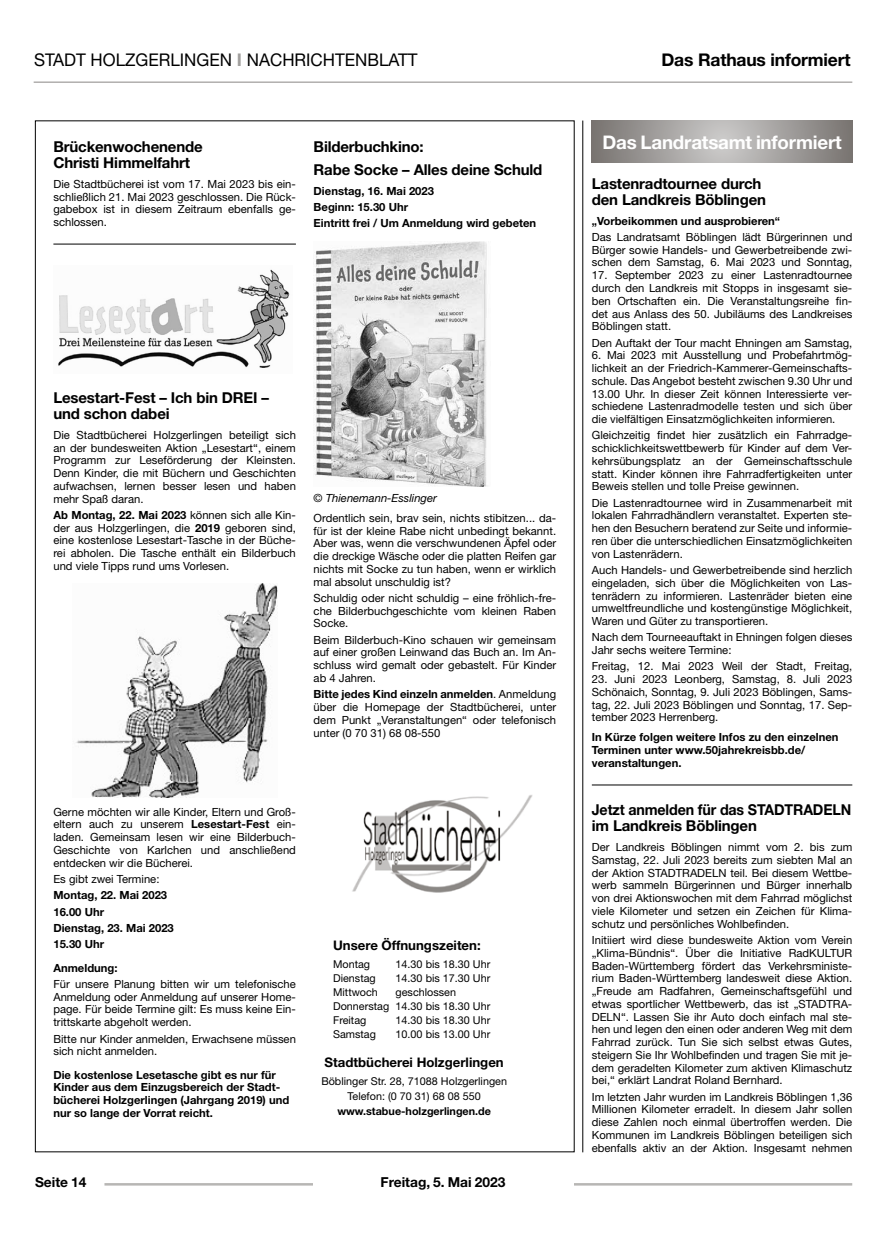
<style>
.page{position:relative;width:886px;height:1241px;background:#fff}
.page>*{position:absolute;margin:0;border:0;box-sizing:border-box;transform-origin:0 0}
.t1{font:700 18.75px "Helvetica Neue";letter-spacing:-.01em;color:#fff}
.t2{font:17.5px "Helvetica Neue LT Std";color:#000}
.t3{font:700 17.5px "Helvetica Neue LT Std";letter-spacing:-.01em;color:#000}
.t4{font:700 16.88px "Helvetica Neue LT Std";color:#000}
.t5{font:700 15px/16.2px "Helvetica Neue LT Std";letter-spacing:-.01em;color:#000}
.t6{font:700 15px/16.2px "Helvetica Neue LT Std";letter-spacing:-.01em;color:#000;scale:.95 1}
.t7{font:13.88px/17.9px "Helvetica Neue LT Std";color:#000}
.t8{font:700 13.75px "Helvetica Neue LT Std";color:#000}
.t9{font:700 13.25px "Helvetica Neue LT Std";color:#000}
.t10{font:11.25px/12.8px "Helvetica Neue LT Std";color:#000;text-align:justify}
.t11{font:700 11.25px/12.8px "Helvetica Neue LT Std";color:#000}
.t12{font:italic 11.25px "Helvetica Neue LT Std";color:#000}
.t13{font:10.88px/14px "Helvetica Neue LT Std";color:#000}
.t14{font:700 10.88px "Helvetica Neue LT Std";color:#000}
.s1{font-weight:700;color:#a19f9d}
.s2{font-weight:700}
</style>
<div class="page">
<hr style="left:104px;top:1182px;width:748px;height:3px;background:#b7b6b4">
<div style="left:313px;top:1176px;width:260px;height:18px;background:#fff"></div>
<hr style="left:34px;top:81px;width:818px;height:2px;background:#a19f9d">
<hr style="left:582px;top:120px;width:1px;height:1032px;background:#000">
<hr style="left:592px;top:784px;width:260px;height:1px;background:#000">
<svg style="left:592px;top:120px;width:260px;height:43px;background:#a09e9c"></svg>
<hr style="left:53px;top:244px;width:243px;height:1px;background:#000">
<img style="left:58px;top:269px;width:232px;height:99px">
<img style="left:76px;top:584px;width:201px;height:213px">
<img style="left:314px;top:241px;width:173px;height:246px">
<img style="left:352px;top:795px;width:180px;height:98px">
<h2 class="t2" style="left:34px;top:49px;width:385px">STADT HOLZGERLINGEN <span class="s1">I</span> NACHRICHTENBLATT</h2>
<h2 class="t3" style="left:661px;top:49px;width:191px">Das Rathaus informiert</h2>
<h3 class="t5" style="left:53px;top:138px;width:151px">Brückenwochenende<br>Christi Himmelfahrt</h3>
<p class="t10" style="left:53px;top:177px;width:244px">Die Stadtbücherei ist vom 17. Mai 2023 bis ein&shy;schließlich 21. Mai 2023 geschlossen. Die Rück&shy;gabebox ist in diesem Zeitraum ebenfalls ge&shy;schlossen.</p>
<h3 class="t5" style="left:314px;top:134px;width:230px;line-height:23.4px">Bilderbuchkino:<br>Rabe Socke – Alles deine Schuld</h3>
<p class="t11" style="left:314px;top:182px;width:224px;line-height:16.2px">Dienstag, 16. Mai 2023<br>Beginn: 15.30 Uhr<br>Eintritt frei / Um Anmeldung wird gebeten</p>
<h3 class="t5" style="left:53px;top:389px;width:217px">Lesestart-Fest – Ich bin DREI – und schon dabei</h3>
<p class="t10" style="left:53px;top:428px;width:244px">Die Stadtbücherei Holzgerlingen beteiligt sich an der bundesweiten Aktion „Lesestart“, einem Programm zur Leseförderung der Kleinsten.<br>Denn Kinder, die mit Büchern und Geschichten aufwachsen, lernen besser lesen und haben mehr Spaß daran.</p>
<p class="t10" style="left:53px;top:508px;width:244px"><span class="s2">Ab Montag, 22. Mai 2023</span> können sich alle Kin&shy;der aus Holzgerlingen, die <span class="s2">2019</span> geboren sind, eine kostenlose Lesestart-Tasche in der Büche&shy;rei abholen. Die Tasche enthält ein Bilderbuch und viele Tipps rund ums Vorlesen.</p>
<p class="t12" style="left:314px;top:491px;width:125px">© Thienemann-Esslinger</p>
<p class="t10" style="left:314px;top:511px;width:244px">Ordentlich sein, brav sein, nichts stibitzen... da&shy;für ist der kleine Rabe nicht unbedingt bekannt.<br>Aber was, wenn die verschwundenen Äpfel oder die dreckige Wäsche oder die platten Reifen gar nichts mit Socke zu tun haben, wenn er wirklich mal absolut unschuldig ist?</p>
<p class="t10" style="left:314px;top:591px;width:244px">Schuldig oder nicht schuldig – eine fröhlich-fre&shy;che Bilderbuchgeschichte vom kleinen Raben Socke.</p>
<p class="t10" style="left:314px;top:633px;width:244px">Beim Bilderbuch-Kino schauen wir gemeinsam auf einer großen Leinwand das Buch an. Im An&shy;schluss wird gemalt oder gebastelt. Für Kinder ab 4 Jahren.</p>
<p class="t10" style="left:314px;top:687px;width:244px"><span class="s2">Bitte jedes Kind einzeln anmelden</span>. Anmeldung über die Homepage der Stadtbücherei, unter dem Punkt „Veranstaltungen“ oder telefonisch unter (0 70 31) 68 08-550</p>
<p class="t10" style="left:53px;top:805px;width:244px">Gerne möchten wir alle Kinder, Eltern und Groß&shy;eltern auch zu unserem <span class="s2">Lesestart-Fest</span> ein&shy;laden. Gemeinsam lesen wir eine Bilderbuch-Geschichte von Karlchen und anschließend entdecken wir die Bücherei.</p>
<p class="t10" style="left:53px;top:872px;width:108px">Es gibt zwei Termine:</p>
<p class="t11" style="left:53px;top:886px;width:122px;line-height:16.2px">Montag, 22. Mai 2023<br>16.00 Uhr<br>Dienstag, 23. Mai 2023<br>15.30 Uhr</p>
<p class="t11" style="left:53px;top:960px;width:66px">Anmeldung:</p>
<p class="t10" style="left:53px;top:977px;width:244px">Für unsere Planung bitten wir um telefonische Anmeldung oder Anmeldung auf unserer Home&shy;page. Für beide Termine gilt: Es muss keine Ein&shy;trittskarte abgeholt werden.</p>
<p class="t10" style="left:53px;top:1031px;width:244px">Bitte nur Kinder anmelden, Erwachsene müssen sich nicht anmelden.</p>
<p class="t11" style="left:53px;top:1067px;width:237px">Die kostenlose Lesetasche gibt es nur für Kinder aus dem Einzugsbereich der Stadt&shy;bücherei Holzgerlingen (Jahrgang 2019) und nur so lange der Vorrat reicht.</p>
<p class="t9" style="left:333px;top:937px;width:149px">Unsere Öffnungszeiten:</p>
<p class="t13" style="left:333px;top:956px;width:39px">Montag</p>
<p class="t13" style="left:396px;top:956px;width:96px">14.30 bis 18.30 Uhr</p>
<p class="t13" style="left:333px;top:970px;width:44px">Dienstag</p>
<p class="t13" style="left:396px;top:970px;width:96px">14.30 bis 17.30 Uhr</p>
<p class="t13" style="left:333px;top:984px;width:46px">Mittwoch</p>
<p class="t7" style="left:417px;top:946px;width:123px">14.30 bis 17.30 Uhr</p>
<p class="t7" style="left:337px;top:964px;width:59px">Mittwoch</p>
<p class="t7" style="left:417px;top:964px;width:79px">geschlossen</p>
<p class="t7" style="left:337px;top:1000px;width:44px">Freitag</p>
<p class="t7" style="left:417px;top:1000px;width:123px">14.30 bis 18.30 Uhr<br>10.00 bis 13.00 Uhr</p>
<h3 class="t4" style="left:327px;top:1053px;width:230px">Stadtbücherei Holzgerlingen</h3>
<p class="t7" style="left:322px;top:1078px;width:239px;line-height:18.4px;text-align:center">Böblinger Str. 28, 71088 Holzgerlingen<br>Telefon: (0 70 31) 68 08 550</p>
<p class="t13" style="left:333px;top:984px;width:159px;text-indent:62px">geschlossen<br>Donnerstag 14.30 bis 18.30 Uhr<br>Freitag</p>
<p class="t13" style="left:396px;top:1012px;width:96px">14.30 bis 18.30 Uhr</p>
<p class="t13" style="left:333px;top:1026px;width:44px">Samstag</p>
<p class="t13" style="left:396px;top:1026px;width:96px">10.00 bis 13.00 Uhr</p>
<p class="t9" style="left:325px;top:1054px;width:181px">Stadtbücherei Holzgerlingen</p>
<p class="t13" style="left:321px;top:1073px;width:187px;line-height:14.4px;text-align:center">Böblinger Str. 28, 71088 Holzgerlingen<br>Telefon: (0 70 31) 68 08 550</p>
<p class="t14" style="left:337px;top:1104px;width:155px">www.stabue-holzgerlingen.de</p>
<p class="t8" style="left:35px;top:1173px;width:53px">Seite 14</p>
<p class="t8" style="left:381px;top:1173px;width:126px">Freitag, 5. Mai 2023</p>
<h1 class="t1" style="left:602px;top:131px;width:241px">Das Landratsamt informiert</h1>
<h3 class="t5" style="left:592px;top:175px;width:176px">Lastenradtournee durch den Landkreis Böblingen</h3>
<p class="t11" style="left:592px;top:214px;width:190px">„Vorbeikommen und ausprobieren“</p>
<p class="t10" style="left:592px;top:230px;width:262px">Das Landratsamt Böblingen lädt Bürgerinnen und Bürger sowie Handels- und Gewerbetreibende zwi&shy;schen dem Samstag, 6. Mai 2023 und Sonntag,</p>
<p class="t10" style="left:592px;top:269px;width:262px">17. September 2023 zu einer Lastenradtournee durch den Landkreis mit Stopps in insgesamt sie&shy;ben Ortschaften ein. Die Veranstaltungsreihe fin&shy;det aus Anlass des 50. Jubiläums des Landkreises Böblingen statt.</p>
<p class="t10" style="left:592px;top:336px;width:262px">Den Auftakt der Tour macht Ehningen am Samstag,</p>
<p class="t10" style="left:592px;top:349px;width:262px">6. Mai 2023 mit Ausstellung und Probefahrtmög&shy;lichkeit an der Friedrich-Kammerer-Gemeinschafts&shy;schule. Das Angebot besteht zwischen 9.30 Uhr und 13.00 Uhr. In dieser Zeit können Interessierte ver&shy;schiedene Lastenradmodelle testen und sich über die vielfältigen Einsatzmöglichkeiten informieren.</p>
<p class="t10" style="left:592px;top:429px;width:262px">Gleichzeitig findet hier zusätzlich ein Fahrradge&shy;schicklichkeitswettbewerb für Kinder auf dem Ver&shy;kehrsübungsplatz an der Gemeinschaftsschule statt. Kinder können ihre Fahrradfertigkeiten unter Beweis stellen und tolle Preise gewinnen.</p>
<p class="t10" style="left:592px;top:496px;width:262px">Die Lastenradtournee wird in Zusammenarbeit mit lokalen Fahrradhändlern veranstaltet. Experten ste&shy;hen den Besuchern beratend zur Seite und informie&shy;ren über die unterschiedlichen Einsatzmöglichkeiten von Lastenrädern.</p>
<p class="t10" style="left:592px;top:563px;width:262px">Auch Handels- und Gewerbetreibende sind herzlich eingeladen, sich über die Möglichkeiten von Las&shy;tenrädern zu informieren. Lastenräder bieten eine umweltfreundliche und kostengünstige Möglichkeit, Waren und Güter zu transportieren.</p>
<p class="t10" style="left:592px;top:630px;width:262px">Nach dem Tourneeauftakt in Ehningen folgen dieses<br>Jahr sechs weitere Termine:</p>
<p class="t10" style="left:592px;top:659px;width:262px">Freitag, 12. Mai 2023 Weil der Stadt, Freitag,</p>
<p class="t10" style="left:592px;top:672px;width:262px">23. Juni 2023 Leonberg, Samstag, 8. Juli 2023<br>Schönaich, Sonntag, 9. Juli 2023 Böblingen, Sams&shy;tag, 22. Juli 2023 Böblingen und Sonntag, 17. Sep&shy;tember 2023 Herrenberg.</p>
<p class="t11" style="left:592px;top:730px;width:248px">In Kürze folgen weitere Infos zu den einzelnen<br>Terminen unter www.50jahrekreisbb.de/ veranstaltungen.</p>
<h3 class="t6" style="left:592px;top:801px;width:275px">Jetzt anmelden für das STADTRADELN im Landkreis Böblingen</h3>
<p class="t10" style="left:592px;top:840px;width:262px">Der Landkreis Böblingen nimmt vom 2. bis zum Samstag, 22. Juli 2023 bereits zum siebten Mal an der Aktion STADTRADELN teil. Bei diesem Wettbe&shy;werb sammeln Bürgerinnen und Bürger innerhalb von drei Aktionswochen mit dem Fahrrad möglichst viele Kilometer und setzen ein Zeichen für Klima&shy;schutz und persönliches Wohlbefinden.</p>
<p class="t10" style="left:592px;top:933px;width:262px">Initiiert wird diese bundesweite Aktion vom Verein „Klima-Bündnis“. Über die Initiative RadKULTUR Baden-Württemberg fördert das Verkehrsministe&shy;rium Baden-Württemberg landesweit diese Aktion. „Freude am Radfahren, Gemeinschaftsgefühl und etwas sportlicher Wettbewerb, das ist „STADTRA-DELN“. Lassen Sie ihr Auto doch einfach mal ste&shy;hen und legen den einen oder anderen Weg mit dem Fahrrad zurück. Tun Sie sich selbst etwas Gutes, steigern Sie Ihr Wohlbefinden und tragen Sie mit je&shy;dem geradelten Kilometer zum aktiven Klimaschutz bei,“ erklärt Landrat Roland Bernhard.</p>
<p class="t10" style="left:592px;top:1089px;width:262px">Im letzten Jahr wurden im Landkreis Böblingen 1,36<br>Millionen Kilometer erradelt. In diesem Jahr sollen diese Zahlen noch einmal übertroffen werden. Die Kommunen im Landkreis Böblingen beteiligen sich ebenfalls aktiv an der Aktion. Insgesamt nehmen</p>
</div>
